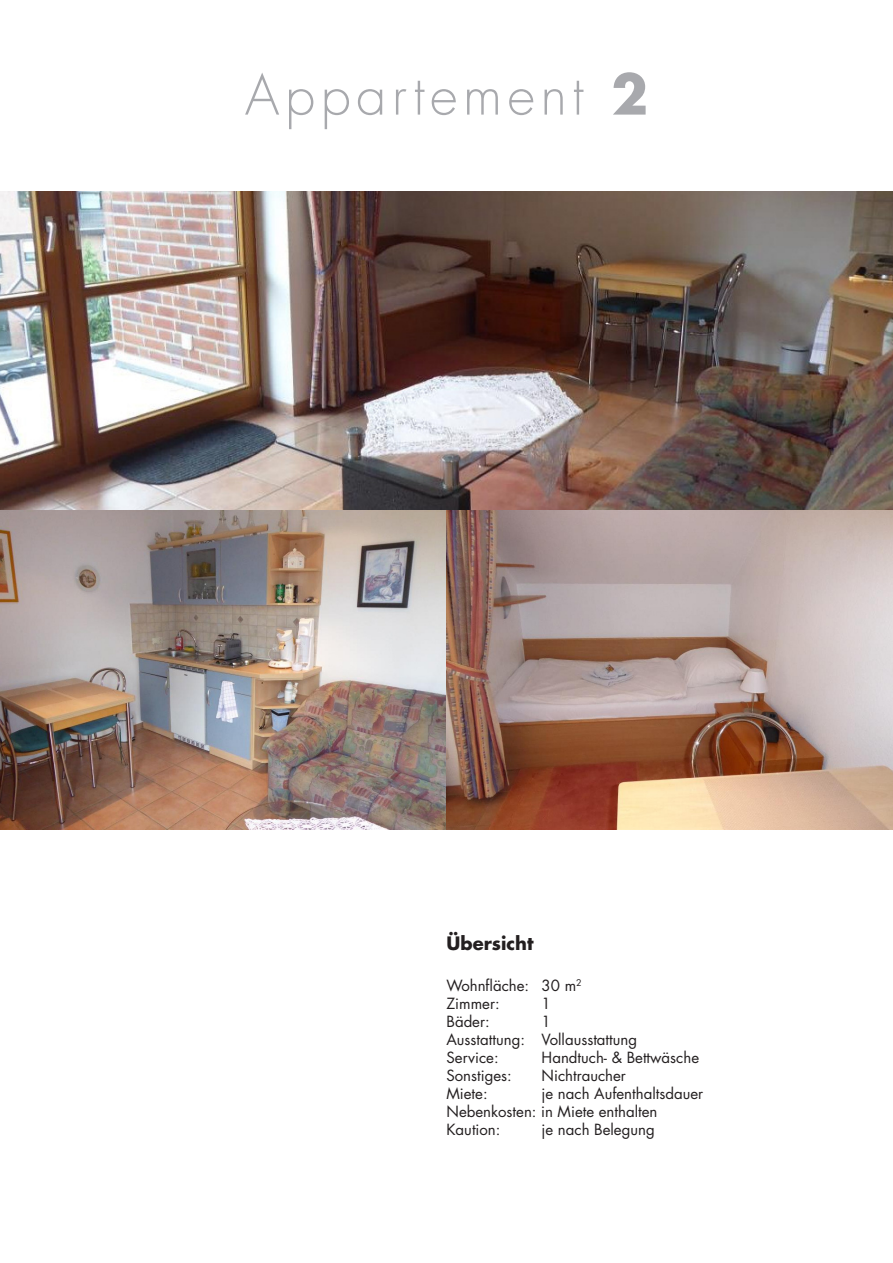
<style>
.page{position:relative;width:893px;height:1263px;background:#fff}
.page>*{position:absolute;margin:0;border:0;box-sizing:border-box;transform-origin:0 0}
.t1{font:300 54px "Futura Std";letter-spacing:.1em;color:#a8a9ad}
.t2{font:700 18px "Futura Std";color:#231f20}
.t3{font:15px/18px "Futura Std";color:#231f20}
.s1{font-weight:700}
</style>
<div class="page">
<img style="left:0;top:191px;width:893px;height:319px">
<img style="left:0;top:510px;width:446px;height:319px">
<img style="left:446px;top:510px;width:447px;height:319px">
<h1 class="t1" style="left:245px;top:70px;width:405px">Appartement <span class="s1">2</span></h1>
<p class="t2" style="left:446px;top:935px;width:89px">Übersicht</p>
<p class="t3" style="left:446px;top:978px;width:137px">Wohnfläche: 30 m<sup>2<br></sup>Zimmer:</p>
<p class="t3" style="left:542px;top:996px;width:11px">1</p>
<p class="t3" style="left:446px;top:1014px;width:45px">Bäder:</p>
<p class="t3" style="left:446px;top:1014px;width:192px;text-indent:95px">1<br>Ausstattung: Vollausstattung<br>Service:</p>
<p class="t3" style="left:542px;top:1050px;width:159px">Handtuch- &amp; Bettwäsche</p>
<p class="t3" style="left:446px;top:1068px;width:67px">Sonstiges:</p>
<p class="t3" style="left:542px;top:1068px;width:86px">Nichtraucher</p>
<p class="t3" style="left:446px;top:1086px;width:43px">Miete:</p>
<p class="t3" style="left:446px;top:1086px;width:258px;text-indent:95px">je nach Aufenthaltsdauer<br>Nebenkosten: in Miete enthalten<br>Kaution:</p>
<p class="t3" style="left:542px;top:1122px;width:115px">je nach Belegung</p>
</div>
